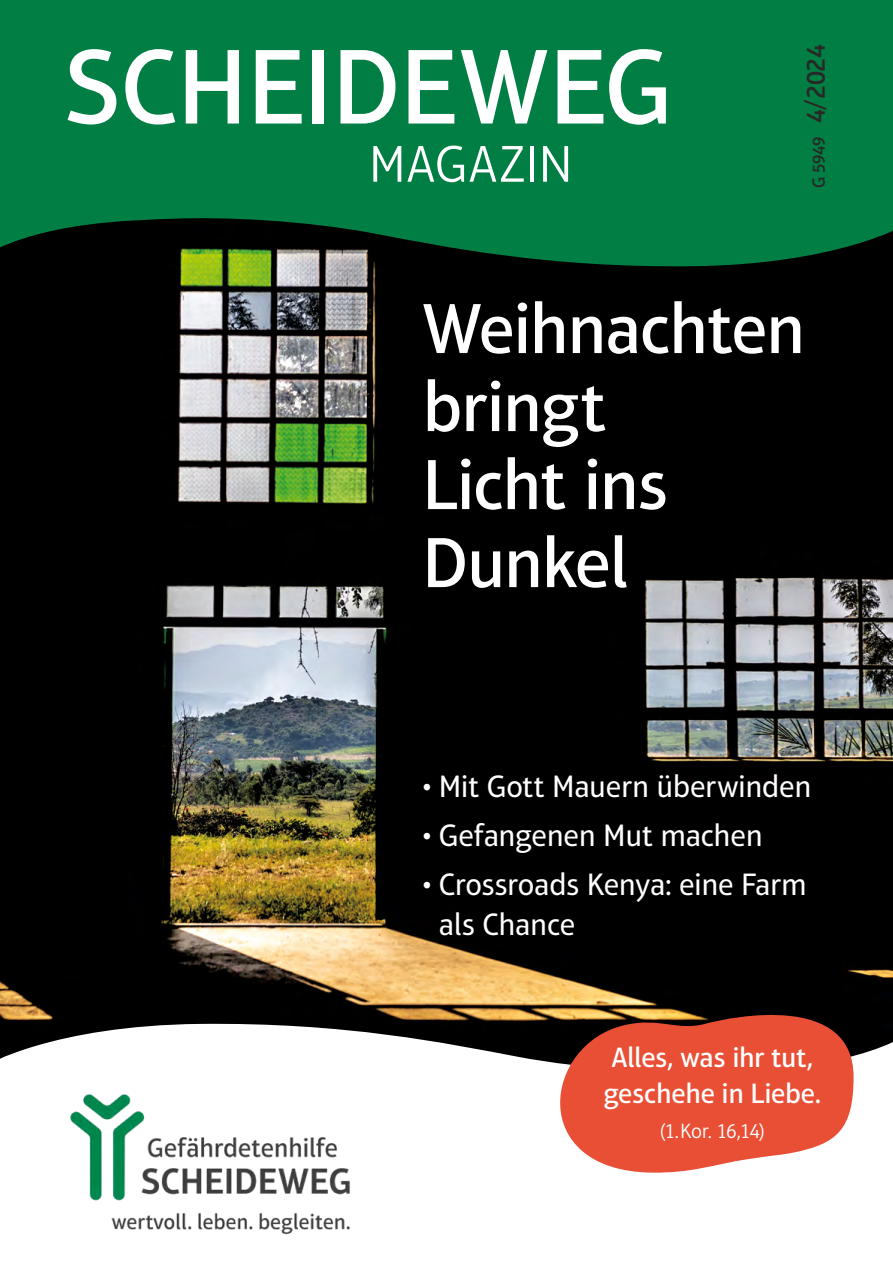
<style>
.page{position:relative;width:893px;height:1263px;background:#fff}
.page>*{position:absolute;margin:0;border:0;box-sizing:border-box;transform-origin:0 0}
.t1{font:500 108px "Aptifer Sans LT Pro";letter-spacing:-.005em;color:#fff}
.Cover_H1{font:500 72px/78px "Aptifer Sans LT Pro";letter-spacing:-.025em;color:#fff}
.t2{font:300 52.5px "Aptifer Sans LT Pro";letter-spacing:.005em;color:#fff}
.Cover_Sublines{font:31.5px/40.5px "Aptifer Sans LT Pro";letter-spacing:-.015em;color:#fff}
.headline_bold_18pt{font:500 28.5px/36px "Aptifer Sans LT Pro";letter-spacing:-.01em;color:#fff}
.t3{font:500 27px "Aptifer Sans LT Pro";color:#282827}
.headline_bold_18pt-2{font:300 21px "Aptifer Sans LT Pro";letter-spacing:-.035em;color:#fff}
.t4{font:500 18px "Aptifer Sans LT Pro";color:#282827}
</style>
<div class="page">
<img style="left:0;top:268px;width:893px;height:754px">
<svg style="left:0;top:0;width:893px;height:268px;background:#02743e"></svg>
<svg style="left:0;top:1022px;width:893px;height:36px"></svg>
<img style="left:0;top:1058px;width:350px;height:177px">
<svg style="left:525px;top:993px;width:329px;height:180px;background:#c7624d"></svg>
<p class="t1" style="left:64px;top:24px;width:610px">SCHEIDEWEG</p>
<p class="t3" style="left:800px;top:123px;width:81px;rotate:-90deg">4/2024</p>
<p class="t2" style="left:369px;top:134px;width:206px">MAGAZIN</p>
<p class="t4" style="left:808px;top:188px;width:53px;rotate:-90deg">G 5949</p>
<p class="Cover_H1" style="left:422px;top:290px;width:385px">Weihnachten bringt<br>Licht ins<br>Dunkel</p>
<p class="Cover_Sublines" style="left:422px;top:766px;width:391px">• Mit Gott Mauern überwinden</p>
<p class="Cover_Sublines" style="left:422px;top:815px;width:342px">• Gefangenen Mut machen</p>
<p class="Cover_Sublines" style="left:439px;top:864px;width:370px;text-indent:-16px">• Crossroads Kenya: eine Farm als Chance</p>
<p class="headline_bold_18pt" style="left:603px;top:1040px;width:219px">Alles, was ihr tut, geschehe in Liebe.</p>
<p class="headline_bold_18pt-2" style="left:659px;top:1119px;width:108px">(1.Kor. 16,14)</p>
</div>
